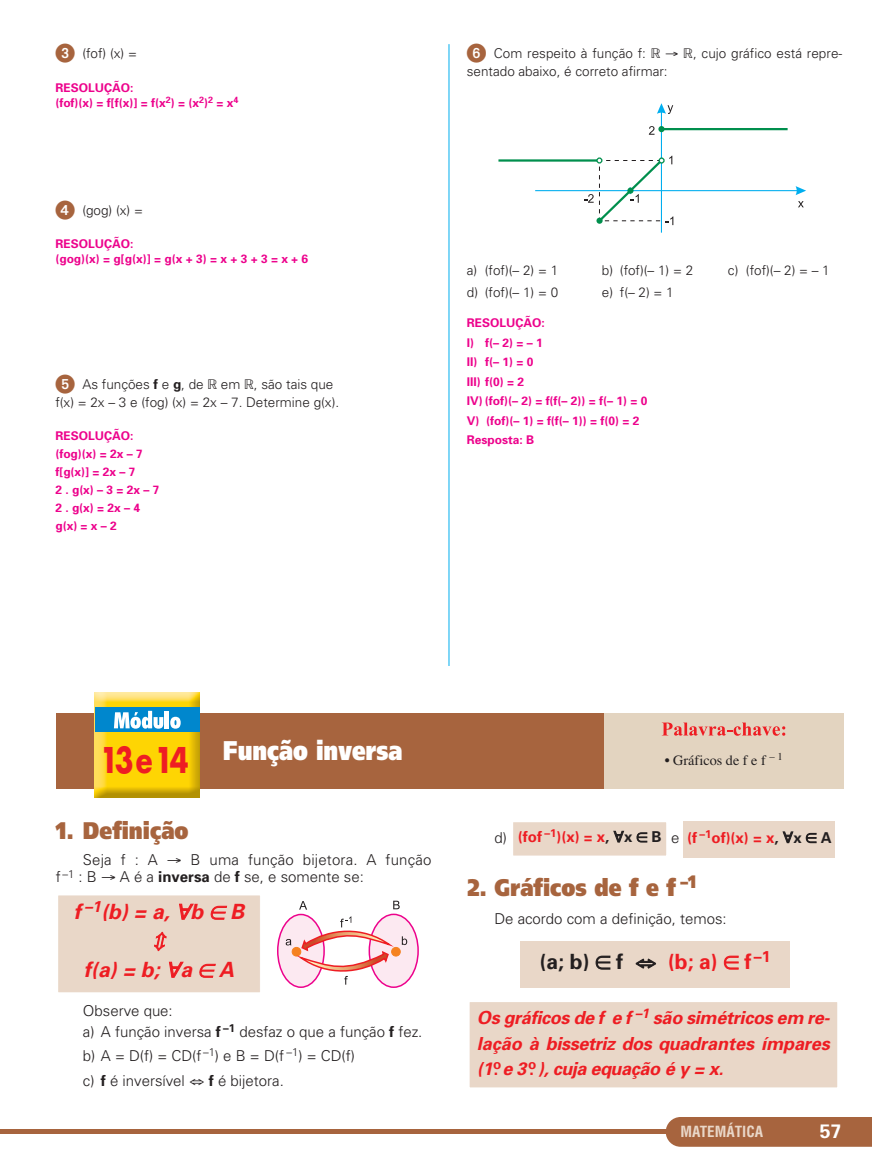
<style>
.page{position:relative;width:872px;height:1170px;background:#fff}
.page>*{position:absolute;margin:0;border:0;box-sizing:border-box;transform-origin:0 0}
.t1{font:900 27px "Frutiger";color:#fff;scale:.8 1}
.t2{font:900 24px "Frutiger";color:#a7643e;scale:.85 1}
.t3{font:italic 700 21px "Univers";color:#ee1d23}
.t4{font:700 21px "Univers";color:#231f20}
.t5{font:700 19.5px "Univers";color:#fff}
.t6{font:italic 700 18px/25.5px "Univers";color:#ee1d23;text-align:justify}
.t7{font:300 15px/17.2px "Univers";color:#231f20}
.t8{font:700 15px "Univers";color:#ee1d23}
.t9{font:700 condensed 15px "Helvetica";color:#e9d7c8}
.t10{font:14.25px "Times";color:#231f20}
.t11{font:300 13.5px/18px "Univers";color:#231f20}
.t12{font:700 12px/19.5px "Univers";color:#ed028c}
.s1{font-weight:700}
.s2{font-family:"Mathematical Pi Six";font-weight:400}
.s3{font-family:"Futura";font-weight:700;font-size:34.5px;color:#ee1d23}
.s4{color:#231f20}
.s5{color:#ee1d23}
.s6{font-style:normal}
</style>
<div class="page">
<div style="left:0;top:1128px;width:872px;height:5px;background:#a7643e"></div>
<div style="left:665px;top:1117px;width:207px;height:29px;background:#a7643e"></div>
<hr style="left:449px;top:44px;width:1px;height:622px;background:#00aeef">
<hr style="left:535px;top:190px;width:266px;height:1px;background:#00aeef">
<svg style="left:795px;top:186px;width:11px;height:9px"></svg>
<hr style="left:661px;top:108px;width:1px;height:125px;background:#00aeef">
<svg style="left:657px;top:103px;width:16px;height:11px"></svg>
<svg style="left:798px;top:201px;width:5px;height:6px"></svg>
<hr style="left:661px;top:128px;width:126px;height:2px;background:#008f4d">
<svg style="left:649px;top:126px;width:15px;height:9px"></svg>
<hr style="left:498px;top:159px;width:101px;height:3px;background:#008f4d">
<svg style="left:584px;top:156px;width:89px;height:69px"></svg>
<div style="left:627px;top:187px;width:6px;height:7px;background:#008f4d;border-radius:50%"></div>
<div style="left:469px;top:1001px;width:368px;height:86px;background:#e9d7c8"></div>
<div style="left:469px;top:1001px;width:369px;height:87px;border:1px solid #fff"></div>
<div style="left:520px;top:941px;width:270px;height:47px;background:#e9d7c8"></div>
<div style="left:513px;top:822px;width:153px;height:33px;background:#e9d7c8"></div>
<div style="left:512px;top:821px;width:155px;height:35px;border:1px solid #fff"></div>
<div style="left:683px;top:821px;width:152px;height:36px;background:#e9d7c8"></div>
<div style="left:58px;top:895px;width:202px;height:97px;background:#e9d7c8"></div>
<div style="left:57px;top:894px;width:204px;height:98px;border:1px solid #fff"></div>
<svg style="left:299px;top:901px;width:8px;height:8px"></svg>
<svg style="left:277px;top:913px;width:48px;height:74px"></svg>
<svg style="left:393px;top:900px;width:7px;height:9px"></svg>
<svg style="left:368px;top:913px;width:51px;height:74px"></svg>
<svg style="left:286px;top:916px;width:121px;height:68px"></svg>
<div style="left:57px;top:713px;width:786px;height:76px;background:#a7643e"></div>
<img style="left:95px;top:692px;width:105px;height:105px">
<div style="left:95px;top:707px;width:105px;height:25px;background:#0087cd"></div>
<svg style="left:114px;top:710px;width:49px;height:18px"></svg>
<hr style="left:165px;top:710px;width:4px;height:18px;background:#fff">
<svg style="left:170px;top:716px;width:11px;height:12px"></svg>
<div style="left:604px;top:713px;width:239px;height:76px;background:#e3d4c0"></div>
<svg style="left:662px;top:722px;width:123px;height:13px"></svg>
<p class="t11" style="left:82px;top:46px;width:56px">(fof) (x) =</p>
<p class="t12" style="left:55px;top:81px;width:184px;line-height:15px">RESOLUÇÃO:<br>(fof)(x) = f[f(x)] = f(x<sup>2</sup>) = (x<sup>2</sup>)<sup>2</sup> = x<sup>4</sup></p>
<p class="t11" style="left:82px;top:202px;width:62px">(gog) (x) =</p>
<p class="t12" style="left:55px;top:237px;width:254px;line-height:15px">RESOLUÇÃO:<br>(gog)(x) = g[g(x)] = g(x + 3) = x + 3 + 3 = x + 6</p>
<p class="t11" style="left:55px;top:376px;width:285px;text-indent:27px">As funções <span class="s1">f</span> e <span class="s1">g</span>, de <span class="s2">-</span> em <span class="s2">-</span>, são tais que f(x) = 2x – 3 e (fog) (x) = 2x – 7. Determine g(x).</p>
<p class="t12" style="left:55px;top:427px;width:106px;line-height:18px">RESOLUÇÃO: (fog)(x) = 2x – 7 f[g(x)] = 2x – 7<br>2 . g(x) – 3 = 2x – 7<br>2 . g(x) = 2x – 4 g(x) = x – 2</p>
<p class="t11" style="left:467px;top:46px;width:377px;text-indent:27px">Com respeito à função f: <span class="s2">-</span> → <span class="s2">-</span>, cujo gráfico está repre - sentado abaixo, é correto afirmar:</p>
<p class="t11" style="left:467px;top:262px;width:93px">a) (fof)(– 2) = 1</p>
<p class="t11" style="left:602px;top:262px;width:93px">b) (fof)(– 1) = 2</p>
<p class="t11" style="left:728px;top:262px;width:103px">c) (fof)(– 2) = – 1</p>
<p class="t11" style="left:467px;top:284px;width:93px">d) (fof)(– 1) = 0</p>
<p class="t11" style="left:602px;top:284px;width:73px">e) f(– 2) = 1</p>
<p class="t12" style="left:467px;top:314px;width:182px">RESOLUÇÃO:<br>I) f(– 2) = – 1<br>II) f(– 1) = 0<br>III) f(0) = 2<br>IV) (fof)(– 2) = f(f(– 2)) = f(– 1) = 0<br>V) (fof)(– 1) = f(f(– 1)) = f(0) = 2<br>Resposta: B</p>
<h1 class="t1" style="left:100px;top:739px;width:380px"><span class="s3">13 e 14</span> Função inversa</h1>
<h2 class="t2" style="left:56px;top:821px;width:158px">1. Definição</h2>
<p class="t7" style="left:56px;top:852px;width:377px;text-indent:27px">Seja f : A → B uma função bijetora. A função f <sup>–1</sup> : B → A é a <span class="s1">inversa</span> de <span class="s1">f</span> se, e somente se:</p>
<h3 class="t3" style="left:74px;top:904px;width:176px">f <sup>–1</sup>(b) = a, ∀b ∈ B</h3>
<h3 class="t3" style="left:84px;top:962px;width:156px">f(a) = b; ∀a ∈ A</h3>
<p class="t7" style="left:83px;top:1002px;width:341px;line-height:20.7px">Observe que:<br>a) A função inversa <span class="s1">f</span> <sup>–1</sup> desfaz o que a função <span class="s1">f</span> fez.</p>
<p class="t7" style="left:83px;top:1044px;width:273px;line-height:25.2px">b) A = D(f) = CD(f <sup>–1</sup>) e B = D(f <sup>–1</sup>) = CD(f) c) <span class="s1">f</span> é inversível ⇔ <span class="s1">f</span> é bijetora.</p>
<p class="t10" style="left:664px;top:754px;width:120px">• Gráficos de f e f <sup>–</sup> <sup>1</sup></p>
<p class="t8" style="left:518px;top:831px;width:145px">(fof <sup>–1</sup>)(x) = x<span class="s4">,</span> <span class="s4">∀x</span> <span class="s4">∈ B</span></p>
<p class="t8" style="left:687px;top:831px;width:146px">(f <sup>–1</sup>of)(x) = x<span class="s4">,</span> <span class="s4">∀x</span> <span class="s4">∈ A</span></p>
<p class="t7" style="left:494px;top:830px;width:14px">d)</p>
<p class="t7" style="left:671px;top:830px;width:10px">e</p>
<h2 class="t2" style="left:467px;top:877px;width:270px">2. Gráficos de f e f <sup>–1</sup></h2>
<p class="t7" style="left:494px;top:911px;width:234px">De acordo com a definição, temos:</p>
<h3 class="t4" style="left:539px;top:953px;width:232px">(a; b) ∈ f ⇔ <span class="s5">(b; a)</span> <span class="s5">∈ f</span> <sup>–1</sup></h3>
<h3 class="t6" style="left:477px;top:1006px;width:358px">Os gráficos de f e f <sup>–1</sup> são simé tricos em re - lação à bis se triz dos qua dran tes ím pa res (1<sup>o</sup><span class="s6">.</span> e 3<sup>o</sup><span class="s6">.</span> ),cuja equa ção é y = x.</h3>
<p class="t9" style="left:680px;top:1125px;width:84px">MATEMÁTICA</p>
<h3 class="t5" style="left:820px;top:1124px;width:23px">57</h3>
</div>
